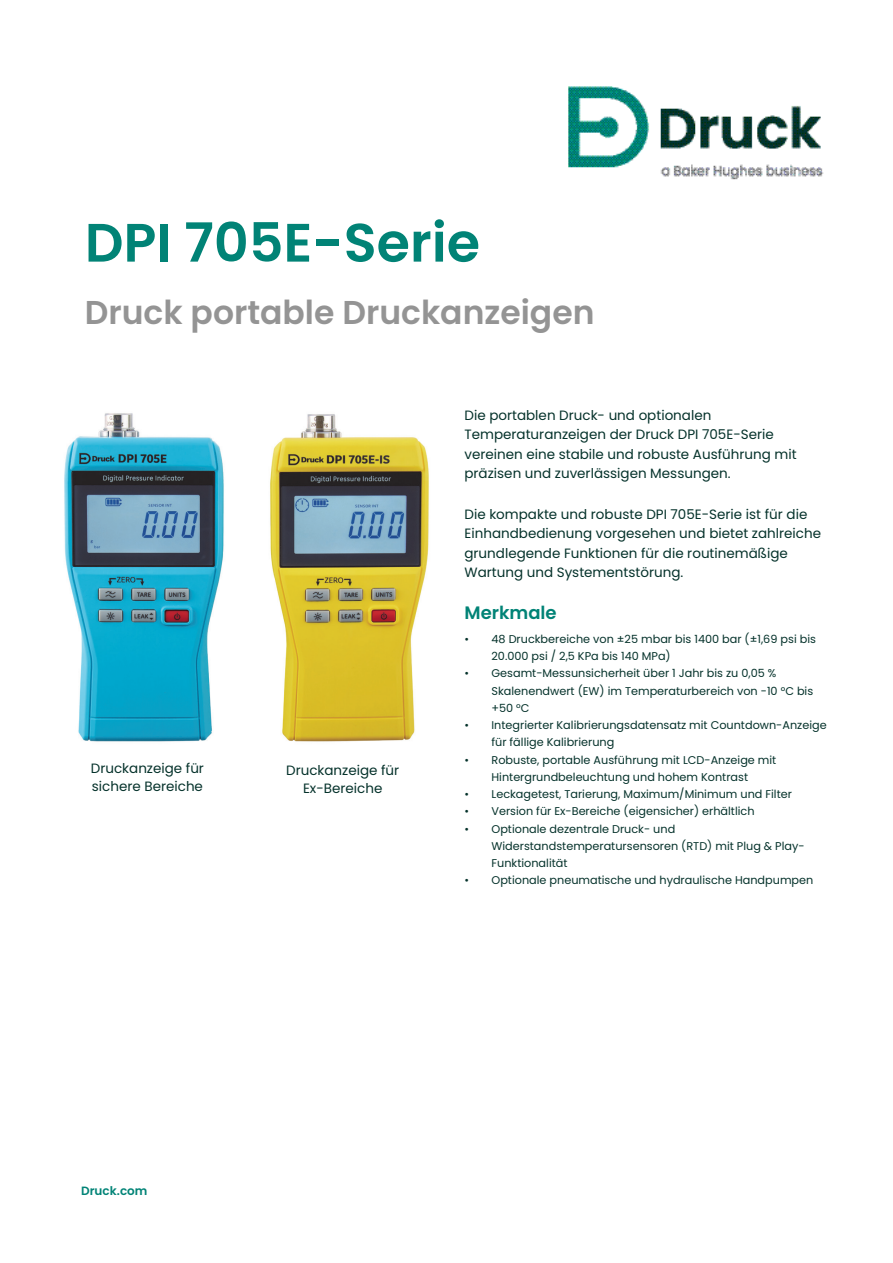
<style>
.page{position:relative;width:893px;height:1263px;background:#fff}
.page>*{position:absolute;margin:0;border:0;box-sizing:border-box;transform-origin:0 0}
.Product_name{font:600 54px "Poppins";color:#018376}
.Modality{font:600 33px "Poppins";color:#949494}
.Headline{font:600 18px "Poppins";color:#018376}
.Features_and_Benefit{font:13.5px/19.5px "Poppins";color:#05322b}
.Body_text_semibold{font:13.5px/18px "Poppins";color:#05322b}
.Hyperlink{font:600 12px "Poppins";color:#018376}
.t1{font:11.25px/17.2px "Poppins";color:#05322b}
</style>
<div class="page">
<img style="left:64px;top:413px;width:365px;height:329px">
<img style="left:568px;top:86px;width:256px;height:94px">
<p class="Product_name" style="left:85px;top:211px;width:397px">DPI 705E-Serie</p>
<p class="Modality" style="left:85px;top:293px;width:511px">Druck portable Druckanzeigen</p>
<p class="Body_text_semibold" style="left:91px;top:759px;width:115px">Druckanzeige für sichere Bereiche</p>
<p class="Body_text_semibold" style="left:286px;top:761px;width:115px;text-align:center">Druckanzeige für<br>Ex-Bereiche</p>
<p class="Features_and_Benefit" style="left:464px;top:405px;width:334px">Die portablen Druck- und optionalen Temperaturanzeigen der Druck DPI 705E-Serie vereinen eine stabile und robuste Ausführung mit präzisen und zuverlässigen Messungen.</p>
<p class="Features_and_Benefit" style="left:464px;top:504px;width:358px">Die kompakte und robuste DPI 705E-Serie ist für die Einhandbedienung vorgesehen und bietet zahlreiche grundlegende Funktionen für die routinemäßige Wartung und Systementstörung.</p>
<p class="Headline" style="left:464px;top:602px;width:94px">Merkmale</p>
<p class="t1" style="left:491px;top:630px;width:326px;text-indent:-27px">• 48 Druckbereiche von ±25 mbar bis 1400 bar (±1,69 psi bis<br>20.000 psi / 2,5 KPa bis 140 MPa)</p>
<p class="t1" style="left:491px;top:665px;width:323px;text-indent:-27px">• Gesamt-Messunsicherheit über 1 Jahr bis zu 0,05 %<br>Skalenendwert (EW) im Temperaturbereich von -10 °C bis +50 °C</p>
<p class="t1" style="left:491px;top:717px;width:337px;text-indent:-27px">• Integrierter Kalibrierungsdatensatz mit Countdown-Anzeige für fällige Kalibrierung</p>
<p class="t1" style="left:464px;top:751px;width:313px;text-align:center">• Robuste, portable Ausführung mit LCD-Anzeige mit<br>Hintergrundbeleuchtung und hohem Kontrast</p>
<p class="t1" style="left:464px;top:786px;width:329px">• Leckagetest, Tarierung, Maximum/Minimum und Filter</p>
<p class="t1" style="left:464px;top:803px;width:292px">• Version für Ex-Bereiche (eigensicher) erhältlich</p>
<p class="t1" style="left:491px;top:820px;width:315px;text-indent:-27px">• Optionale dezentrale Druck- und<br>Widerstandstemperatursensoren (RTD) mit Plug &amp; Play-<br>Funktionalität</p>
<p class="t1" style="left:464px;top:872px;width:350px">• Optionale pneumatische und hydraulische Handpumpen</p>
<p class="Hyperlink" style="left:81px;top:1184px;width:68px">Druck.com</p>
</div>
